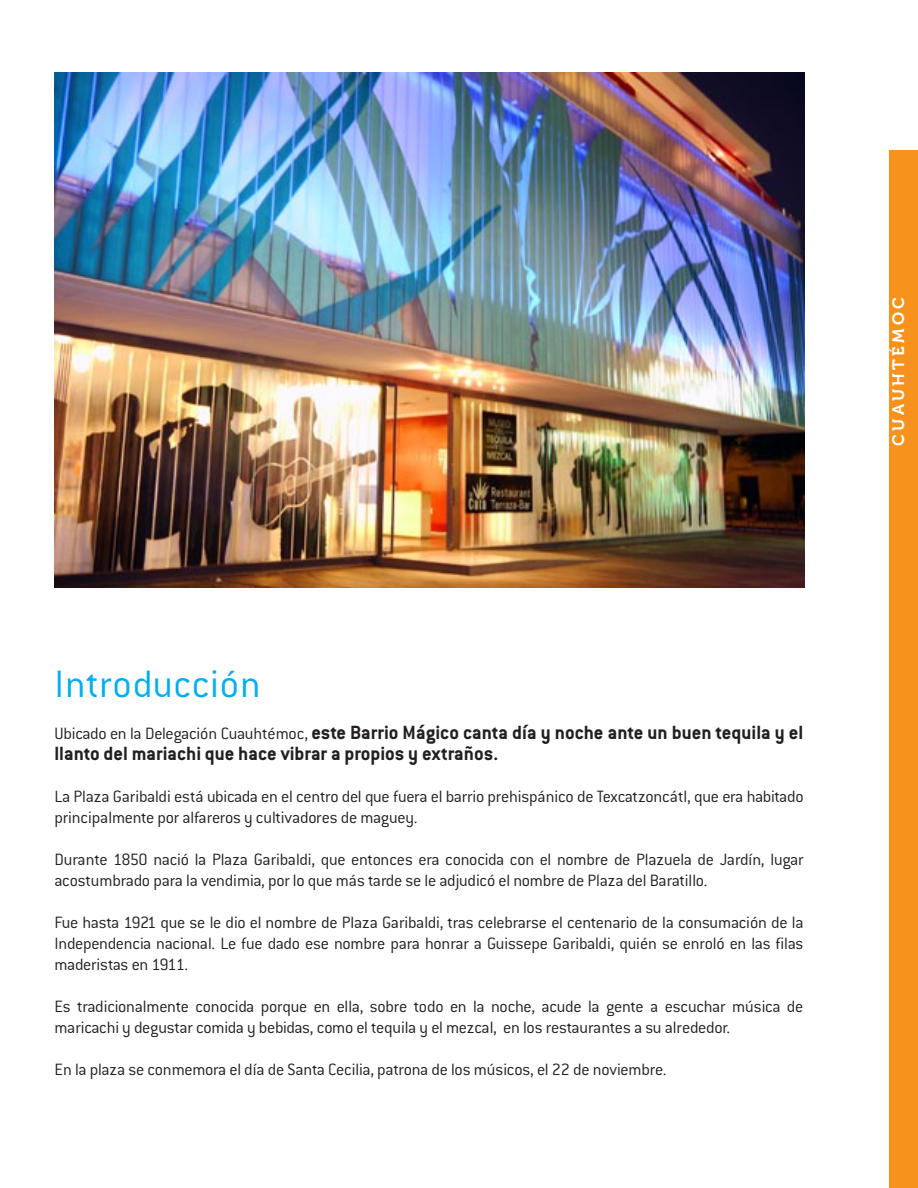
<style>
.page{position:relative;width:918px;height:1188px;background:#fff}
.page>*{position:absolute;margin:0;border:0;box-sizing:border-box;transform-origin:0 0}
.t1{font:300 42px "Conduit ITC";letter-spacing:.01em;color:#00aeef}
.t2{font:700 21px/21px "Conduit ITC";color:#231f20}
.t3{font:300 18px/21px "Conduit ITC";letter-spacing:-.015em;color:#231f20}
.t4{font:16.5px "Museo 700";letter-spacing:.2em;color:#fff}
.s1{font-weight:300;font-size:18px}
</style>
<div class="page">
<div style="left:889px;top:151px;width:29px;height:1037px;background:#f7931d"></div>
<img style="left:55px;top:72px;width:750px;height:516px">
<p class="t4" style="left:889px;top:446px;width:150px;rotate:-90deg">CUAUHTÉMOC</p>
<h1 class="t1" style="left:54px;top:661px;width:208px">Introducción</h1>
<p class="t2" style="left:54px;top:721px;width:750px"><span class="s1">Ubicado en la Delegación Cuauhtémoc,</span> este Barrio Mágico canta día y noche ante un buen tequila y el llanto del mariachi que hace vibrar a propios y extraños.</p>
<p class="t3" style="left:54px;top:786px;width:751px">La Plaza Garibaldi está ubicada en el centro del que fuera el barrio prehispánico de Texcatzoncátl, que era habitado principalmente por alfareros y cultivadores de maguey.</p>
<p class="t3" style="left:54px;top:849px;width:751px">Durante 1850 nació la Plaza Garibaldi, que entonces era conocida con el nombre de Plazuela de Jardín, lugar acostumbrado para la vendimia, por lo que más tarde se le adjudicó el nombre de Plaza del Baratillo.</p>
<p class="t3" style="left:54px;top:912px;width:751px;text-align:justify">Fue hasta 1921 que se le dio el nombre de Plaza Garibaldi, tras celebrarse el centenario de la consumación de la Independencia nacional. Le fue dado ese nombre para honrar a Guissepe Garibaldi, quién se enroló en las filas maderistas en 1911.</p>
<p class="t3" style="left:54px;top:996px;width:750px">Es tradicionalmente conocida porque en ella, sobre todo en la noche, acude la gente a escuchar música de maricachi y degustar comida y bebidas, como el tequila y el mezcal, en los restaurantes a su alrededor.</p>
<p class="t3" style="left:54px;top:1059px;width:614px">En la plaza se conmemora el día de Santa Cecilia, patrona de los músicos, el 22 de noviembre.</p>
</div>
